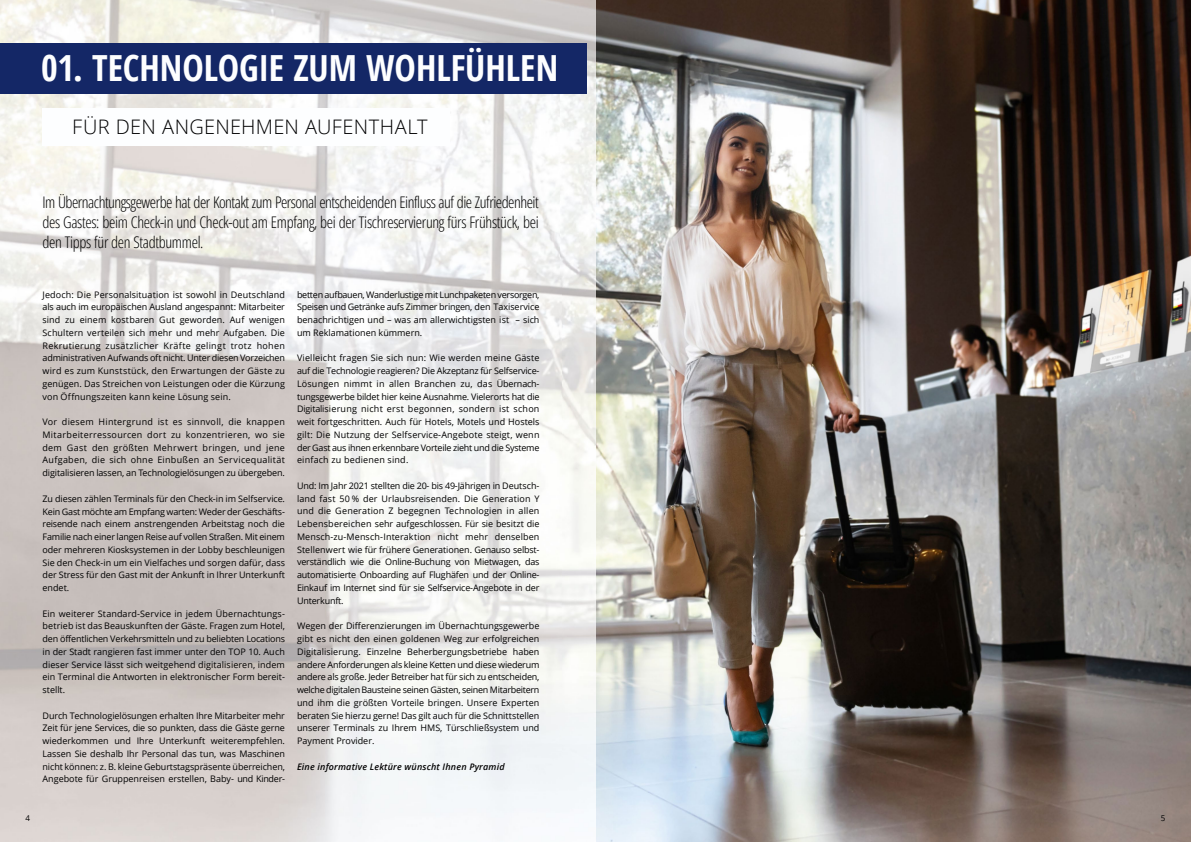
<style>
.page{position:relative;width:1191px;height:842px;background:#fff}
.page>*{position:absolute;margin:0;border:0;box-sizing:border-box;transform-origin:0 0}
.t1{font:700 condensed 36px "Open Sans";color:#fdfeff}
.t2{font:300 20px "Open Sans";letter-spacing:.015em;color:#000}
.t3{font:300 16px/20px "Open Sans Condensed";letter-spacing:-.02em;color:#000;text-align:justify}
.t4{font:9px/12.8px "Open Sans";color:#000;text-align:justify}
.t5{font:italic 600 9px "Open Sans";letter-spacing:.02em;color:#000}
.t6{font:8px "Open Sans";color:#000}
</style>
<div class="page">
<img style="left:0;top:0;width:1191px;height:842px">
<div style="left:0;top:43px;width:586px;height:51px;background:#142766"></div>
<div style="left:43px;top:108px;width:407px;height:37px;background:#fdfeff"></div>
<h1 class="t1" style="left:41px;top:43px;width:518px">01. TECHNOLOGIE ZUM WOHLFÜHLEN</h1>
<h2 class="t2" style="left:72px;top:113px;width:357px">FÜR DEN ANGENEHMEN AUFENTHALT</h2>
<h3 class="t3" style="left:43px;top:192px;width:498px">Im Übernachtungsgewerbe hat der Kontakt zum Personal entscheidenden Einfluss auf die Zufriedenheit des Gastes: beim Check-in und Check-out am Empfang, bei der Tischreservierung fürs Frühstück, bei den Tipps für den Stadtbummel.</h3>
<p class="t4" style="left:43px;top:288px;width:244px">Jedoch: Die Personalsituation ist sowohl in Deutschland als auch im europäischen Ausland angespannt: Mitarbeiter sind zu einem kostbaren Gut geworden. Auf wenigen Schultern verteilen sich mehr und mehr Aufgaben. Die Rekrutierung zusätzlicher Kräfte gelingt trotz hohen administrativen Aufwands oft nicht. Unter diesen Vorzeichen wird es zum Kunststück, den Erwartungen der Gäste zu genügen. Das Streichen von Leistungen oder die Kürzung von Öffnungszeiten kann keine Lösung sein.</p>
<p class="t4" style="left:43px;top:415px;width:244px">Vor diesem Hintergrund ist es sinnvoll, die knappen Mitarbeiterressourcen dort zu konzentrieren, wo sie dem Gast den größten Mehrwert bringen, und jene Aufgaben, die sich ohne Einbußen an Servicequalität digitalisieren lassen, an Technologielösungen zu übergeben.</p>
<p class="t4" style="left:43px;top:492px;width:244px">Zu diesen zählen Terminals für den Check-in im Selfservice.<br>Kein Gast möchte am Empfang warten: Weder der Geschäfts&shy;reisende nach einem anstrengenden Arbeitstag noch die Familie nach einer langen Reise auf vollen Straßen. Mit einem oder mehreren Kiosksystemen in der Lobby beschleunigen Sie den Check-in um ein Vielfaches und sorgen dafür, dass der Stress für den Gast mit der Ankunft in Ihrer Unterkunft endet.</p>
<p class="t4" style="left:43px;top:607px;width:244px">Ein weiterer Standard-Service in jedem Übernachtungs&shy;betrieb ist das Beauskunften der Gäste. Fragen zum Hotel, den öffentlichen Verkehrsmitteln und zu beliebten Locations in der Stadt rangieren fast immer unter den TOP 10. Auch dieser Service lässt sich weitgehend digitalisieren, indem ein Terminal die Antworten in elektronischer Form bereit&shy;stellt.</p>
<p class="t4" style="left:43px;top:709px;width:244px">Durch Technologielösungen erhalten Ihre Mitarbeiter mehr Zeit für jene Services, die so punkten, dass die Gäste gerne wiederkommen und Ihre Unterkunft weiterempfehlen.<br>Lassen Sie deshalb Ihr Personal das tun, was Maschinen nicht können: z. B. kleine Geburtstagspräsente überreichen, Angebote für Gruppenreisen erstellen, Baby- und Kinder-</p>
<p class="t4" style="left:297px;top:288px;width:244px">betten aufbauen, Wanderlustige mit Lunchpaketen versorgen, Speisen und Getränke aufs Zimmer bringen, den Taxiservice benachrichtigen und – was am allerwichtigsten ist – sich um Reklamationen kümmern.</p>
<p class="t4" style="left:297px;top:351px;width:244px">Vielleicht fragen Sie sich nun: Wie werden meine Gäste auf die Technologie reagieren? Die Akzeptanz für Selfservice-Lösungen nimmt in allen Branchen zu, das Übernach&shy;tungsgewerbe bildet hier keine Ausnahme. Vielerorts hat die Digitalisierung nicht erst begonnen, sondern ist schon weit fortgeschritten. Auch für Hotels, Motels und Hostels gilt: Die Nutzung der Selfservice-Angebote steigt, wenn der Gast aus ihnen erkennbare Vorteile zieht und die Systeme einfach zu bedienen sind.</p>
<p class="t4" style="left:297px;top:479px;width:244px">Und: Im Jahr 2021 stellten die 20- bis 49-Jährigen in Deutsch&shy;land fast 50 % der Urlaubsreisenden. Die Generation Y und die Generation Z begegnen Technologien in allen Lebensbereichen sehr aufgeschlossen. Für sie besitzt die Mensch-zu-Mensch-Interaktion nicht mehr denselben Stellenwert wie für frühere Generationen. Genauso selbst&shy;verständlich wie die Online-Buchung von Mietwagen, das automatisierte Onboarding auf Flughäfen und der Online-Einkauf im Internet sind für sie Selfservice-Angebote in der Unterkunft.</p>
<p class="t4" style="left:297px;top:619px;width:244px">Wegen der Differenzierungen im Übernachtungsgewerbe gibt es nicht den einen goldenen Weg zur erfolgreichen Digitalisierung. Einzelne Beherbergungsbetriebe haben andere Anforderungen als kleine Ketten und diese wiederum andere als große. Jeder Betreiber hat für sich zu entscheiden, welche digitalen Bausteine seinen Gästen, seinen Mitarbeitern und ihm die größten Vorteile bringen. Unsere Experten beraten Sie hierzu gerne! Das gilt auch für die Schnittstellen unserer Terminals zu Ihrem HMS, Türschließsystem und Payment Provider.</p>
<p class="t5" style="left:297px;top:760px;width:209px">Eine informative Lektüre wünscht Ihnen Pyramid</p>
<p class="t6" style="left:26px;top:812px;width:6px">4</p>
<p class="t6" style="left:1160px;top:812px;width:6px">5</p>
</div>
